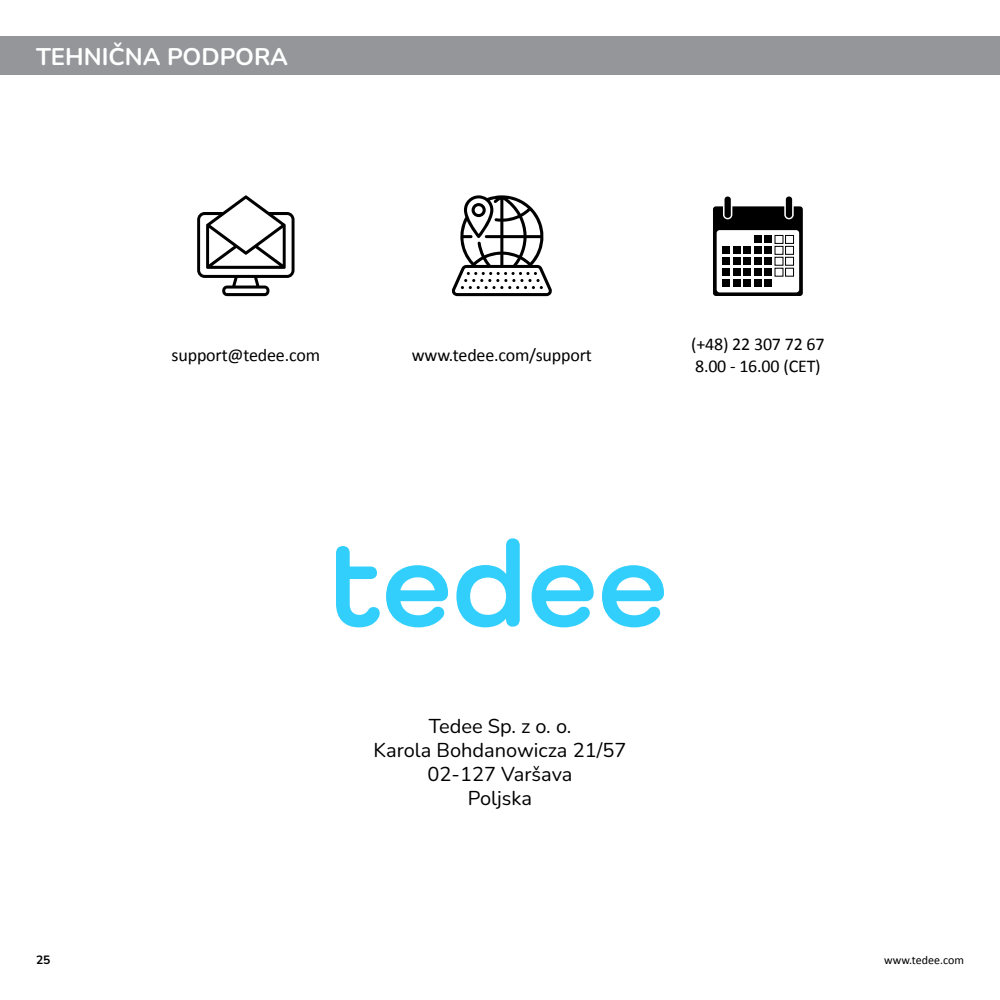
<style>
.page{position:relative;width:1000px;height:1000px;background:#fff}
.page>*{position:absolute;margin:0;border:0;box-sizing:border-box;transform-origin:0 0}
.t1{font:700 24px "Nunito";color:#fff}
.t2{font:20px "Nunito";color:#000}
.bullets_kwadrat{font:18px "Calibri";letter-spacing:-.01em;color:#000}
.t3{font:12px "Calibri";color:#000}
.t4{font:700 12px "Nunito";color:#000}
</style>
<div class="page">
<div style="left:0;top:36px;width:1000px;height:38px;background:#949699"></div>
<svg style="left:197px;top:195px;width:98px;height:101px"></svg>
<svg style="left:452px;top:195px;width:100px;height:101px"></svg>
<div style="left:713px;top:206px;width:90px;height:90px;background:#000;border-radius:3px"></div>
<svg style="left:784px;top:196px;width:10px;height:23px"></svg>
<div style="left:786px;top:197px;width:6px;height:21px;background:#000;border-radius:3px"></div>
<svg style="left:723px;top:196px;width:9px;height:23px"></svg>
<div style="left:725px;top:197px;width:6px;height:21px;background:#000;border-radius:3px"></div>
<div style="left:717px;top:230px;width:82px;height:62px;background:#fff;border-radius:3px"></div>
<div style="left:723px;top:279px;width:7px;height:8px;background:#000"></div>
<div style="left:733px;top:279px;width:8px;height:8px;background:#000"></div>
<div style="left:744px;top:279px;width:7px;height:8px;background:#000"></div>
<div style="left:754px;top:279px;width:8px;height:8px;background:#000"></div>
<div style="left:765px;top:279px;width:7px;height:8px;background:#000"></div>
<div style="left:754px;top:236px;width:8px;height:7px;background:#000"></div>
<div style="left:765px;top:236px;width:7px;height:7px;background:#000"></div>
<div style="left:775px;top:235px;width:8px;height:8px;border:1px solid #000"></div>
<div style="left:786px;top:235px;width:8px;height:8px;border:1px solid #000"></div>
<div style="left:723px;top:247px;width:7px;height:7px;background:#000"></div>
<div style="left:733px;top:247px;width:8px;height:7px;background:#000"></div>
<div style="left:744px;top:247px;width:7px;height:7px;background:#000"></div>
<div style="left:754px;top:247px;width:8px;height:7px;background:#000"></div>
<div style="left:765px;top:247px;width:7px;height:7px;background:#000"></div>
<div style="left:775px;top:246px;width:8px;height:8px;border:1px solid #000"></div>
<div style="left:786px;top:246px;width:8px;height:8px;border:1px solid #000"></div>
<div style="left:723px;top:258px;width:7px;height:7px;background:#000"></div>
<div style="left:733px;top:258px;width:8px;height:7px;background:#000"></div>
<div style="left:744px;top:258px;width:7px;height:7px;background:#000"></div>
<div style="left:754px;top:258px;width:8px;height:7px;background:#000"></div>
<div style="left:765px;top:258px;width:7px;height:7px;background:#000"></div>
<div style="left:775px;top:257px;width:8px;height:8px;border:1px solid #000"></div>
<div style="left:786px;top:257px;width:8px;height:8px;border:1px solid #000"></div>
<div style="left:723px;top:268px;width:7px;height:8px;background:#000"></div>
<div style="left:733px;top:268px;width:8px;height:8px;background:#000"></div>
<div style="left:744px;top:268px;width:7px;height:8px;background:#000"></div>
<div style="left:754px;top:268px;width:8px;height:8px;background:#000"></div>
<div style="left:765px;top:268px;width:7px;height:8px;background:#000"></div>
<div style="left:786px;top:268px;width:8px;height:8px;border:1px solid #000"></div>
<svg style="left:336px;top:546px;width:44px;height:81px"></svg>
<svg style="left:386px;top:565px;width:62px;height:62px"></svg>
<svg style="left:456px;top:538px;width:64px;height:89px"></svg>
<svg style="left:532px;top:565px;width:62px;height:62px"></svg>
<svg style="left:602px;top:565px;width:62px;height:62px"></svg>
<p class="t1" style="left:36px;top:40px;width:254px">TEHNIČNA PODPORA</p>
<p class="bullets_kwadrat" style="left:172px;top:343px;width:150px">support@tedee.com</p>
<p class="bullets_kwadrat" style="left:412px;top:343px;width:181px">www.tedee.com/support</p>
<p class="bullets_kwadrat" style="left:691px;top:332px;width:135px">(+48) 22 307 72 67</p>
<p class="bullets_kwadrat" style="left:695px;top:354px;width:127px">8.00 - 16.00 (CET)</p>
<p class="t2" style="left:429px;top:712px;width:144px">Tedee Sp. z o. o.</p>
<p class="t2" style="left:374px;top:736px;width:254px">Karola Bohdanowicza 21/57</p>
<p class="t2" style="left:428px;top:760px;width:146px">02-127 Varšava</p>
<p class="t2" style="left:468px;top:784px;width:66px">Poljska</p>
<p class="t4" style="left:36px;top:952px;width:16px">25</p>
<p class="t3" style="left:884px;top:952px;width:81px">www.tedee.com</p>
</div>
